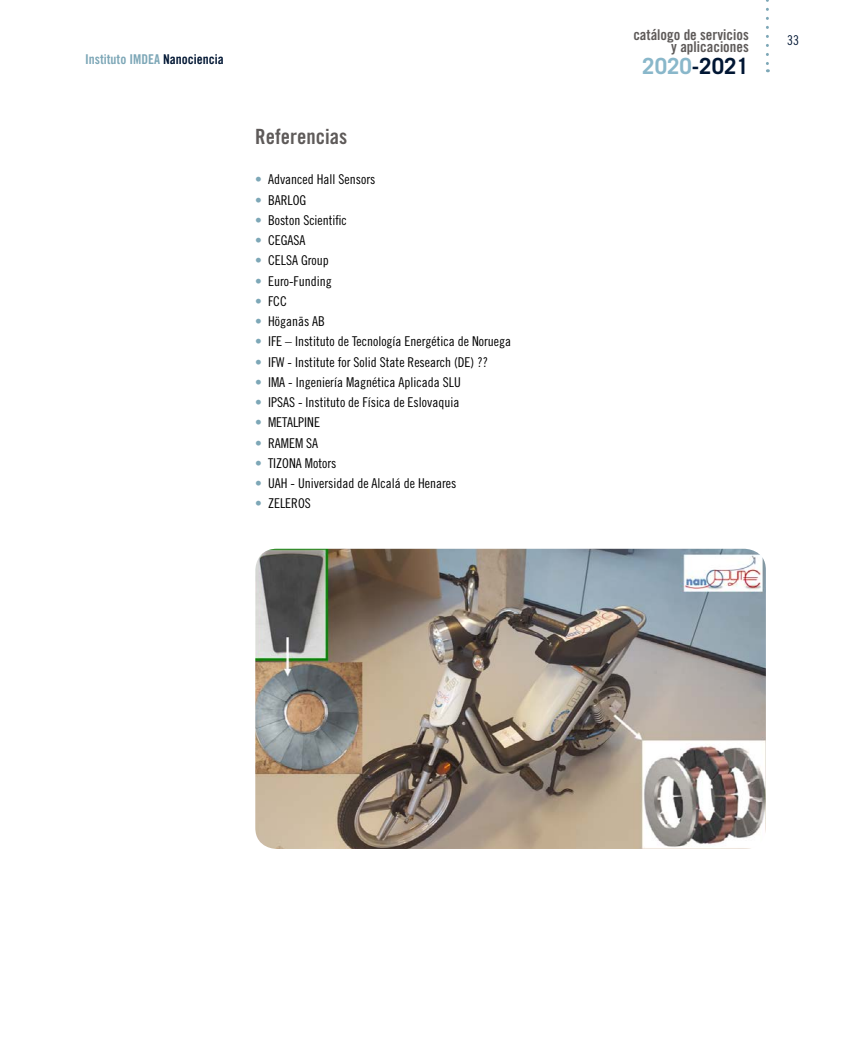
<style>
.page{position:relative;width:851px;height:1063px;background:#fff}
.page>*{position:absolute;margin:0;border:0;box-sizing:border-box;transform-origin:0 0}
.t1{font:700 22.35px "Trade Gothic";color:#001633}
.t2{font:21px "Trade Gothic Bold Cond Twenty";color:#5e5a59}
.t3{font:14.85px/12.8px "Trade Gothic Bold Cond Twenty";color:#5e5a59;text-align:right}
.t4{font:13.5px "Trade Gothic Cond Eighteen";color:#000}
.t5{font:13.5px "Trade Gothic Bold Cond Twenty";color:#7da7b7}
.t6{font:13.5px "Trade Gothic Cond Eighteen";color:#001633}
.s1{color:#001633}
.s2{color:#7da7b7}
.s3{color:#89b7ca}
</style>
<div class="page">
<svg style="left:766px;top:0;width:2px;height:72px"></svg>
<img style="left:255px;top:549px;width:510px;height:300px">
<p class="t5" style="left:85px;top:51px;width:140px">Instituto IMDEA <span class="s1">Nanociencia</span></p>
<h2 class="t2" style="left:255px;top:124px;width:94px">Referencias</h2>
<p class="t4" style="left:255px;top:171px;width:121px"><span class="s2">•</span> Advanced Hall Sensors</p>
<p class="t4" style="left:255px;top:192px;width:53px"><span class="s2">•</span> BARLOG</p>
<p class="t4" style="left:255px;top:212px;width:93px"><span class="s2">•</span> Boston Scientific</p>
<p class="t4" style="left:255px;top:232px;width:52px"><span class="s2">•</span> CEGASA</p>
<p class="t4" style="left:255px;top:252px;width:75px"><span class="s2">•</span> CELSA Group</p>
<p class="t4" style="left:255px;top:273px;width:78px"><span class="s2">•</span> Euro-Funding</p>
<p class="t4" style="left:255px;top:293px;width:33px"><span class="s2">•</span> FCC</p>
<p class="t4" style="left:255px;top:313px;width:71px"><span class="s2">•</span> Höganäs AB</p>
<p class="t4" style="left:255px;top:333px;width:257px"><span class="s2">•</span> IFE – Instituto de Tecnología Energética de Noruega</p>
<p class="t4" style="left:255px;top:354px;width:234px"><span class="s2">•</span> IFW - Institute for Solid State Research (DE) ??</p>
<p class="t4" style="left:255px;top:374px;width:207px"><span class="s2">•</span> IMA - Ingeniería Magnética Aplicada SLU</p>
<p class="t4" style="left:255px;top:394px;width:205px"><span class="s2">•</span> IPSAS - Instituto de Física de Eslovaquia</p>
<p class="t4" style="left:255px;top:414px;width:66px"><span class="s2">•</span> METALPINE</p>
<p class="t4" style="left:255px;top:435px;width:64px"><span class="s2">•</span> RAMEM SA</p>
<p class="t4" style="left:255px;top:455px;width:83px"><span class="s2">•</span> TIZONA Motors</p>
<p class="t4" style="left:255px;top:475px;width:202px"><span class="s2">•</span> UAH - Universidad de Alcalá de Henares</p>
<p class="t4" style="left:255px;top:495px;width:57px"><span class="s2">•</span> ZELEROS</p>
<p class="t3" style="left:633px;top:28px;width:117px">catálogo de servicios y aplicaciones</p>
<h1 class="t1" style="left:642px;top:52px;width:108px"><span class="s3">2020</span>-2021</h1>
<p class="t6" style="left:787px;top:32px;width:13px">33</p>
</div>
